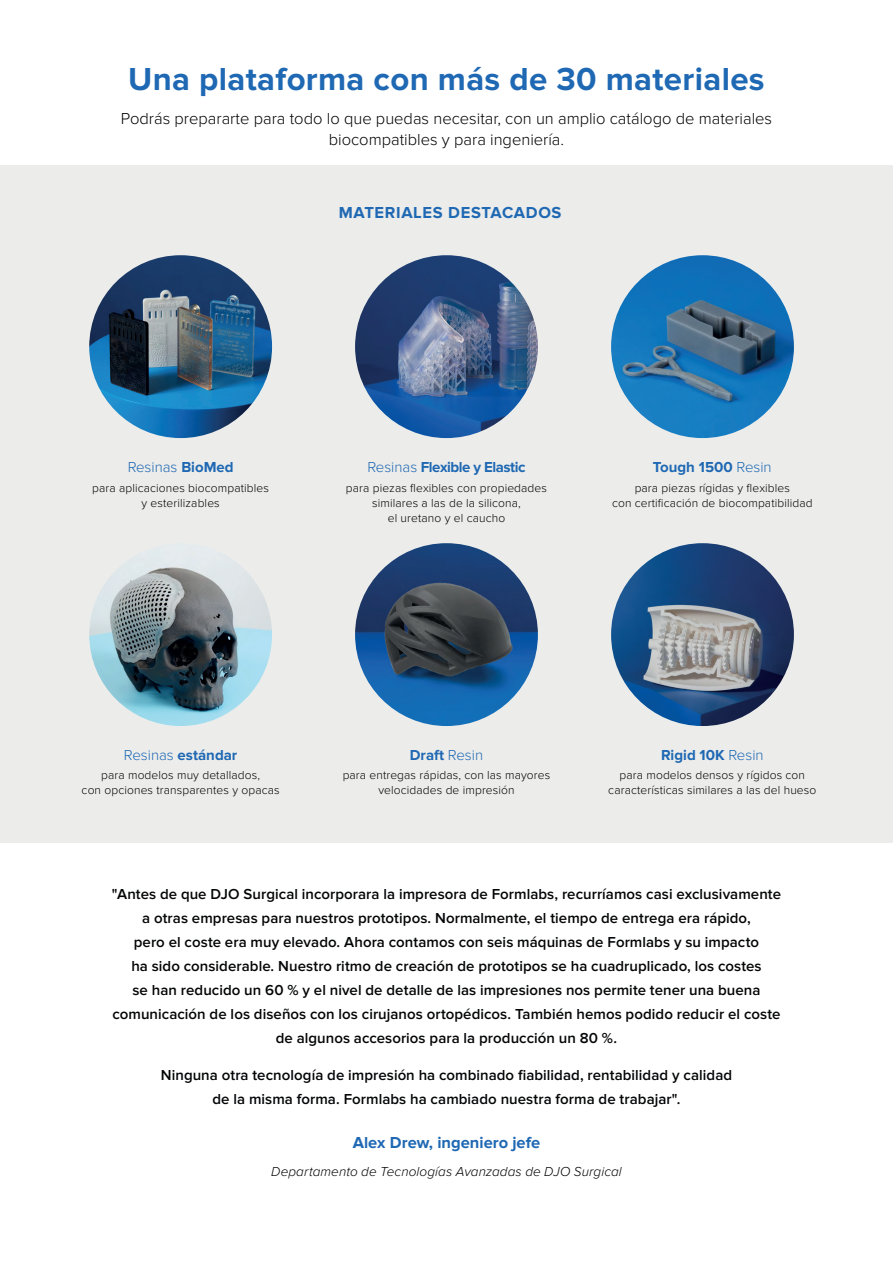
<style>
.page{position:relative;width:893px;height:1263px;background:#fff}
.page>*{position:absolute;margin:0;border:0;box-sizing:border-box;transform-origin:0 0}
.t1{font:700 33px "Proxima Nova";letter-spacing:.01em;color:#1f68b3}
.t2{font:300 16.5px/21px "Proxima Nova";color:#000001;text-align:center}
.t3{font:700 16.5px "Proxima Nova";letter-spacing:.005em;color:#1f68b3}
.t4{font:700 16.5px "Proxima Nova";letter-spacing:.04em;color:#1f68b3}
.t5{font:600 15px/24px "Proxima Nova";letter-spacing:.005em;color:#040506;text-align:center}
.t6{font:700 15px "Proxima Nova";color:#1f68b3}
.t7{font:700 15px "Proxima Nova";letter-spacing:-.03em;color:#1f68b3}
.t8{font:300 15px "Proxima Nova";color:#1f68b3}
.t9{font:italic 300 13.5px "Proxima Nova";letter-spacing:.01em;color:#000001}
.t10{font:300 12px/15px "Proxima Nova";letter-spacing:.01em;color:#000001;text-align:center}
.s1{font-weight:700}
.s2{font-weight:300}
</style>
<div class="page">
<div style="left:0;top:165px;width:893px;height:678px;background:#ecedeb"></div>
<img style="left:355px;top:255px;width:183px;height:183px;border-radius:91px">
<img style="left:355px;top:543px;width:183px;height:183px;border-radius:91px">
<img style="left:611px;top:255px;width:183px;height:183px;border-radius:91px">
<img style="left:611px;top:543px;width:183px;height:183px;border-radius:91px">
<img style="left:89px;top:255px;width:183px;height:183px;border-radius:91px">
<img style="left:89px;top:543px;width:183px;height:183px;border-radius:91px">
<h1 class="t1" style="left:128px;top:60px;width:638px">Una plataforma con más de 30 materiales</h1>
<p class="t2" style="left:121px;top:109px;width:653px">Podrás prepararte para todo lo que puedas necesitar, con un amplio catálogo de materiales biocompatibles y para ingeniería.</p>
<p class="t4" style="left:339px;top:203px;width:224px">MATERIALES DESTACADOS</p>
<p class="t8" style="left:128px;top:459px;width:107px">Resinas <span class="s1">BioMed</span></p>
<p class="t10" style="left:92px;top:480px;width:178px">para aplicaciones biocompatibles y esterilizables</p>
<p class="t7" style="left:367px;top:459px;width:160px"><span class="s2">Resinas</span> Flexible y Elastic</p>
<p class="t10" style="left:346px;top:480px;width:203px">para piezas flexibles con propiedades similares a las de la silicona,<br>el uretano y el caucho</p>
<p class="t6" style="left:653px;top:459px;width:120px">Tough 1500 <span class="s2">Resin</span></p>
<p class="t10" style="left:612px;top:480px;width:202px">para piezas rígidas y flexibles<br>con certificación de biocompatibilidad</p>
<p class="t6" style="left:124px;top:747px;width:115px"><span class="s2">Resinas</span> estándar</p>
<p class="t10" style="left:82px;top:768px;width:200px">para modelos muy detallados,<br>con opciones transparentes y opacas</p>
<p class="t6" style="left:410px;top:747px;width:75px">Draft <span class="s2">Resin</span></p>
<p class="t10" style="left:343px;top:768px;width:209px">para entregas rápidas, con las mayores velocidades de impresión</p>
<p class="t6" style="left:661px;top:747px;width:104px">Rigid 10K <span class="s2">Resin</span></p>
<p class="t10" style="left:608px;top:768px;width:210px">para modelos densos y rígidos con características similares a las del hueso</p>
<p class="t5" style="left:112px;top:882px;width:671px">"Antes de que DJO Surgical incorporara la impresora de Formlabs, recurríamos casi exclusivamente a otras empresas para nuestros prototipos. Normalmente, el tiempo de entrega era rápido,<br>pero el coste era muy elevado. Ahora contamos con seis máquinas de Formlabs y su impacto<br>ha sido considerable. Nuestro ritmo de creación de prototipos se ha cuadruplicado, los costes<br>se han reducido un 60 % y el nivel de detalle de las impresiones nos permite tener una buena comunicación de los diseños con los cirujanos ortopédicos. También hemos podido reducir el coste de algunos accesorios para la producción un 80 %.</p>
<p class="t5" style="left:161px;top:1063px;width:573px">Ninguna otra tecnología de impresión ha combinado fiabilidad, rentabilidad y calidad de la misma forma. Formlabs ha cambiado nuestra forma de trabajar".</p>
<p class="t3" style="left:353px;top:1132px;width:189px">Alex Drew, ingeniero jefe</p>
<p class="t9" style="left:271px;top:1164px;width:352px">Departamento de Tecnologías Avanzadas de DJO Surgical</p>
</div>
